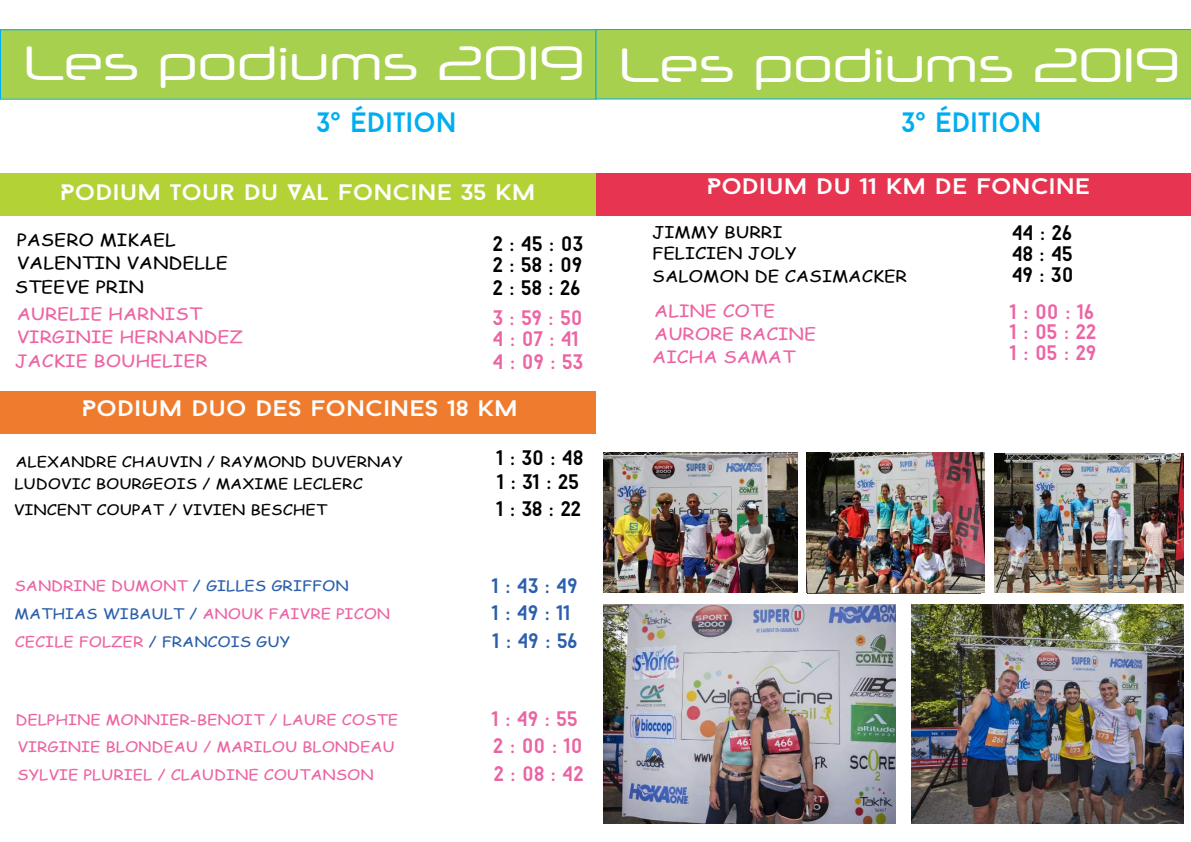
<style>
.page{position:relative;width:1191px;height:842px;background:#fff}
.page>*{position:absolute;margin:0;border:0;box-sizing:border-box;transform-origin:0 0}
.t1{font:49px "Neuropol X Rg";color:#fff}
.t2{font:28px "Baron Neue";color:#00aeef}
.t3{font:22.4px "Baron Neue";color:#fff;scale:1.15 1}
.t4{font:21px "Baron Neue";color:#000}
.t5{font:21px/20.6px "Baron Neue";color:#ec64a3}
.t6{font:21px "Baron Neue";color:#2b5fac}
.t7{font:21px "Baron Neue";color:#ea64a3}
.t8{font:16.8px/23px "Comic Sans MS";color:#ec64a3;scale:1.15 1}
.t9{font:16.8px "Comic Sans MS";color:#000;scale:1.15 1}
.t10{font:16px "Comic Sans MS";color:#000;scale:1.15 1}
.t11{font:14.4px "Comic Sans MS";color:#ec64a3;scale:1.15 1}
.t12{font:14.4px "Comic Sans MS";color:#000;scale:1.15 1}
.t13{font:14.4px "Comic Sans MS";color:#ea64a3;scale:1.15 1}
.s1{color:#2b5fac}
</style>
<div class="page">
<div style="left:0;top:30px;width:596px;height:69px;background:#a7d04e"></div>
<div style="left:0;top:29px;width:596px;height:71px;border:1px solid #00aeef"></div>
<div style="left:0;top:174px;width:595px;height:42px;background:#b3d236"></div>
<div style="left:0;top:391px;width:595px;height:42px;background:#ef7c2e"></div>
<div style="left:596px;top:173px;width:595px;height:43px;background:#e73450"></div>
<div style="left:595px;top:29px;width:596px;height:71px;background:#a7d04e"></div>
<img style="left:603px;top:453px;width:194px;height:140px">
<img style="left:806px;top:453px;width:178px;height:140px">
<img style="left:994px;top:453px;width:189px;height:140px">
<img style="left:603px;top:604px;width:292px;height:220px">
<img style="left:912px;top:604px;width:271px;height:220px">
<h1 class="t1" style="left:24px;top:34px;width:562px">Les podiums 2019</h1>
<h1 class="t1" style="left:619px;top:35px;width:562px">Les podiums 2019</h1>
<h2 class="t2" style="left:316px;top:104px;width:141px">3° ÉDITION</h2>
<h2 class="t2" style="left:901px;top:104px;width:141px">3° ÉDITION</h2>
<h3 class="t3" style="left:60px;top:178px;width:415px">PODIUM TOUR DU VAL FONCINE 35 KM</h3>
<p class="t9" style="left:17px;top:228px;width:140px">PASERO MIKAEL</p>
<h3 class="t4" style="left:493px;top:231px;width:92px">2 : 45 : 03</h3>
<p class="t9" style="left:17px;top:251px;width:185px">VALENTIN VANDELLE</p>
<h3 class="t4" style="left:493px;top:251px;width:91px">2 : 58 : 09</h3>
<p class="t9" style="left:15px;top:274px;width:114px">STEEVE PRIN</p>
<h3 class="t4" style="left:493px;top:275px;width:89px">2 : 58 : 26</h3>
<h3 class="t3" style="left:706px;top:172px;width:335px">PODIUM DU 11 KM DE FONCINE</h3>
<p class="t10" style="left:652px;top:220px;width:115px">JIMMY BURRI</p>
<h3 class="t4" style="left:1012px;top:220px;width:62px">44 : 26</h3>
<p class="t10" style="left:652px;top:241px;width:127px">FELICIEN JOLY</p>
<h3 class="t4" style="left:1012px;top:241px;width:62px">48 : 45</h3>
<p class="t10" style="left:652px;top:264px;width:223px">SALOMON DE CASIMACKER</p>
<h3 class="t4" style="left:1012px;top:261px;width:63px">49 : 30</h3>
<p class="t8" style="left:15px;top:302px;width:200px">AURELIE HARNIST<br>VIRGINIE HERNANDEZ<br>JACKIE BOUHELIER</p>
<p class="t8" style="left:652px;top:299px;width:144px">ALINE COTE<br>AURORE RACINE<br>AICHA SAMAT</p>
<h3 class="t5" style="left:1009px;top:301px;width:88px;text-align:justify">1 : 00 : 16<br>1 : 05 : 22<br>1 : 05 : 29</h3>
<h3 class="t5" style="left:493px;top:307px;width:92px">3 : 59 : 50<br>4 : 07 : 41</h3>
<h3 class="t5" style="left:493px;top:351px;width:92px">4 : 09 : 53</h3>
<h3 class="t3" style="left:81px;top:395px;width:381px">PODIUM DUO DES FONCINES 18 KM</h3>
<p class="t12" style="left:15px;top:451px;width:338px">ALEXANDRE CHAUVIN / RAYMOND DUVERNAY</p>
<p class="t12" style="left:14px;top:473px;width:304px">LUDOVIC BOURGEOIS / MAXIME LECLERC</p>
<h3 class="t4" style="left:496px;top:445px;width:88px">1 : 30 : 48</h3>
<h3 class="t4" style="left:497px;top:469px;width:83px">1 : 31 : 25</h3>
<p class="t12" style="left:14px;top:499px;width:274px">VINCENT COUPAT / VIVIEN BESCHET</p>
<h3 class="t4" style="left:496px;top:495px;width:86px">1 : 38 : 22</h3>
<p class="t13" style="left:14px;top:575px;width:292px">SANDRINE DUMONT <span class="s1">/ GILLES GRIFFON</span></p>
<h3 class="t6" style="left:492px;top:572px;width:87px">1 : 43 : 49</h3>
<p class="t11" style="left:14px;top:603px;width:328px"><span class="s1">MATHIAS WIBAULT /</span> ANOUK FAIVRE PICON</p>
<h3 class="t6" style="left:492px;top:600px;width:80px">1 : 49 : 11</h3>
<p class="t11" style="left:15px;top:631px;width:241px">CECILE FOLZER <span class="s1">/ FRANCOIS GUY</span></p>
<h3 class="t6" style="left:492px;top:628px;width:86px">1 : 49 : 56</h3>
<p class="t11" style="left:15px;top:709px;width:334px">DELPHINE MONNIER-BENOIT / LAURE COSTE</p>
<h3 class="t7" style="left:492px;top:705px;width:87px">1 : 49 : 55</h3>
<p class="t11" style="left:17px;top:736px;width:330px">VIRGINIE BLONDEAU / MARILOU BLONDEAU</p>
<h3 class="t7" style="left:493px;top:732px;width:91px">2 : 00 : 10</h3>
<p class="t11" style="left:17px;top:764px;width:311px">SYLVIE PLURIEL / CLAUDINE COUTANSON</p>
<h3 class="t7" style="left:494px;top:760px;width:92px">2 : 08 : 42</h3>
</div>
